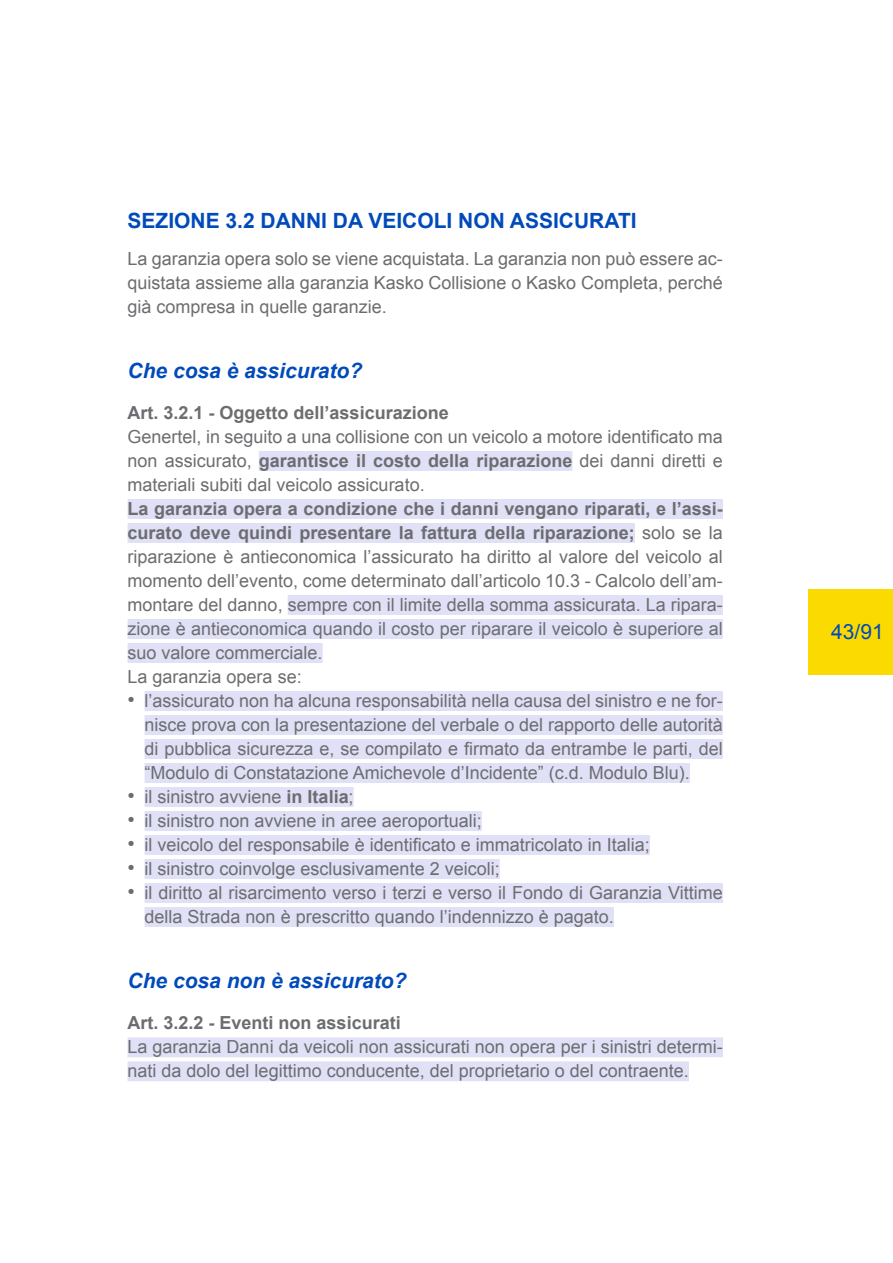
<style>
.page{position:relative;width:893px;height:1263px;background:#fff}
.page>*{position:absolute;margin:0;border:0;box-sizing:border-box;transform-origin:0 0}
.t1{font:italic 700 21px "Arial";color:#004aba}
.t2{font:700 21px "Arial";color:#004aba}
.t3{font:21px "Arial";color:#004aba}
.t4{font:18px/24px "Arial";color:#6c6d70;text-align:justify}
.t5{font:700 18px "Arial";color:#6c6d70}
.s1{font-weight:700}
.s2{font-size:21px}
</style>
<div class="page">
<div style="left:808px;top:589px;width:85px;height:85px;background:#fada00"></div>
<div style="left:259px;top:451px;width:313px;height:20px;background:#e0e0f6"></div>
<div style="left:128px;top:499px;width:595px;height:20px;background:#e0e0f6"></div>
<div style="left:128px;top:523px;width:507px;height:20px;background:#e0e0f6"></div>
<div style="left:288px;top:595px;width:435px;height:20px;background:#e0e0f6"></div>
<div style="left:128px;top:619px;width:595px;height:20px;background:#e0e0f6"></div>
<div style="left:128px;top:643px;width:195px;height:20px;background:#e0e0f6"></div>
<div style="left:145px;top:691px;width:578px;height:20px;background:#e0e0f6"></div>
<div style="left:145px;top:715px;width:578px;height:20px;background:#e0e0f6"></div>
<div style="left:145px;top:739px;width:578px;height:20px;background:#e0e0f6"></div>
<div style="left:145px;top:763px;width:545px;height:20px;background:#e0e0f6"></div>
<div style="left:145px;top:787px;width:209px;height:20px;background:#e0e0f6"></div>
<div style="left:145px;top:811px;width:337px;height:20px;background:#e0e0f6"></div>
<div style="left:145px;top:835px;width:505px;height:20px;background:#e0e0f6"></div>
<div style="left:145px;top:859px;width:355px;height:20px;background:#e0e0f6"></div>
<div style="left:145px;top:883px;width:578px;height:20px;background:#e0e0f6"></div>
<div style="left:145px;top:907px;width:469px;height:20px;background:#e0e0f6"></div>
<div style="left:128px;top:1037px;width:595px;height:20px;background:#e0e0f6"></div>
<div style="left:128px;top:1061px;width:561px;height:20px;background:#e0e0f6"></div>
<p class="t2" style="left:128px;top:207px;width:511px">SEZIONE 3.2 DANNI DA VEICOLI NON ASSICURATI</p>
<p class="t4" style="left:128px;top:247px;width:597px">La garanzia opera solo se viene acquistata. La garanzia non può essere ac&shy;quistata assieme alla garanzia Kasko Collisione o Kasko Completa, perché già compresa in quelle garanzie.</p>
<p class="t1" style="left:128px;top:357px;width:236px">Che cosa è assicurato?</p>
<p class="t5" style="left:128px;top:401px;width:323px">Art. 3.2.1 - Oggetto dell’assicurazione</p>
<p class="t4" style="left:128px;top:425px;width:597px">Genertel, in seguito a una collisione con un veicolo a motore identificato ma non assicurato, <span class="s1">garantisce il costo della riparazione</span> dei danni diretti e materiali subiti dal veicolo assicurato.</p>
<p class="t4" style="left:128px;top:497px;width:597px;text-align:left"><span class="s1">La garanzia opera a condizione che i danni vengano riparati, e l’assi&shy;curato deve quindi presentare la fattura della riparazione;</span> solo se la riparazione è antieconomica l’assicurato ha diritto al valore del veicolo al momento dell’evento, come determinato dall’articolo 10.3 - Calcolo dell’am&shy;montare del danno, sempre con il limite della somma assicurata. La ripara&shy;zione è antieconomica quando il costo per riparare il veicolo è superiore al suo valore commerciale.<br>La garanzia opera se:</p>
<p class="t4" style="left:145px;top:689px;width:580px;text-indent:-17px"><span class="s2">•</span> l’assicurato non ha alcuna responsabilità nella causa del sinistro e ne for&shy;nisce prova con la presentazione del verbale o del rapporto delle autorità di pubblica sicurezza e, se compilato e firmato da entrambe le parti, del “Modulo di Constatazione Amichevole d’Incidente” (c.d. Modulo Blu).</p>
<p class="t4" style="left:128px;top:785px;width:228px"><span class="s2">•</span> il sinistro avviene <span class="s1">in Italia</span>;</p>
<p class="t4" style="left:128px;top:809px;width:356px"><span class="s2">•</span> il sinistro non avviene in aree aeroportuali;</p>
<p class="t4" style="left:128px;top:833px;width:524px"><span class="s2">•</span> il veicolo del responsabile è identificato e immatricolato in Italia;</p>
<p class="t4" style="left:128px;top:857px;width:374px"><span class="s2">•</span> il sinistro coinvolge esclusivamente 2 veicoli;</p>
<p class="t4" style="left:145px;top:881px;width:580px;text-indent:-17px"><span class="s2">•</span> il diritto al risarcimento verso i terzi e verso il Fondo di Garanzia Vittime della Strada non è prescritto quando l’indennizzo è pagato.</p>
<p class="t1" style="left:128px;top:967px;width:280px">Che cosa non è assicurato?</p>
<p class="t5" style="left:128px;top:1011px;width:275px">Art. 3.2.2 - Eventi non assicurati</p>
<p class="t4" style="left:128px;top:1035px;width:597px">La garanzia Danni da veicoli non assicurati non opera per i sinistri determi&shy;nati da dolo del legittimo conducente, del proprietario o del contraente.</p>
<p class="t3" style="left:831px;top:618px;width:54px">43/91</p>
</div>
